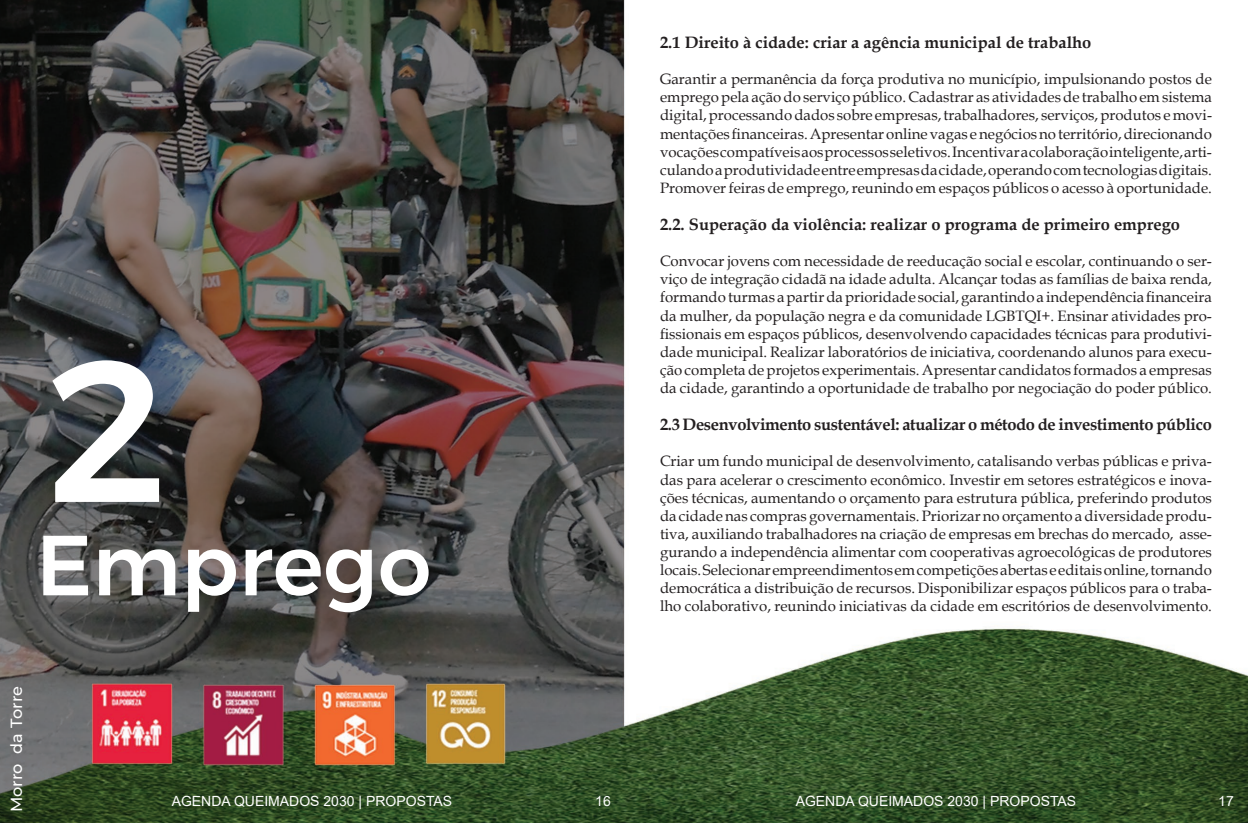
<style>
.page{position:relative;width:1248px;height:823px;background:#fff}
.page>*{position:absolute;margin:0;border:0;box-sizing:border-box;transform-origin:0 0}
.t1{font:500 200px "Montserrat Alternates";color:#fff}
.t2{font:500 85px "Montserrat";color:#fff}
.t3{font:700 16.5px "Book Antiqua";color:#231f20}
.t4{font:700 16.5px "Book Antiqua";letter-spacing:-.02em;color:#231f20}
.t5{font:500 16.1px "Montserrat";letter-spacing:-.01em;color:#fff}
.t6{font:15px/18px "Book Antiqua";color:#231f20;text-align:justify}
.t7{font:14px "Arial";color:#fff}
</style>
<div class="page">
<img style="left:0;top:0;width:1247px;height:822px">
<h1 class="t1" style="left:45px;top:269px;width:125px">2</h1>
<h2 class="t2" style="left:36px;top:496px;width:397px">Emprego</h2>
<p class="t3" style="left:660px;top:31px;width:433px">2.1 Direito à cidade: criar a agência municipal de trabalho</p>
<p class="t6" style="left:660px;top:70px;width:553px">Garantir a permanência da força produtiva no município, impulsionando postos de emprego pela ação do serviço público. Cadastrar as atividades de trabalho em sistema digital, processando dados sobre empresas, trabalhadores, serviços, produtos e movi&shy;mentações financeiras. Apresentar online vagas e negócios no território, direcionando vocações compatíveis aos processos seletivos. Incentivar a colaboração inteligente, arti&shy;culando a produtividade entre empresas da cidade, operando com tecnologias digitais.<br>Promover feiras de emprego, reunindo em espaços públicos o acesso à oportunidade.</p>
<p class="t3" style="left:660px;top:213px;width:521px">2.2. Superação da violência: realizar o programa de primeiro emprego</p>
<p class="t6" style="left:660px;top:252px;width:553px">Convocar jovens com necessidade de reeducação social e escolar, continuando o ser&shy;viço de integração cidadã na idade adulta. Alcançar todas as famílias de baixa renda, formando turmas a partir da prioridade social, garantindo a independência financeira da mulher, da população negra e da comunidade LGBTQI+. Ensinar atividades pro&shy;fissionais em espaços públicos, desenvolvendo capacidades técnicas para produtivi&shy;dade municipal. Realizar laboratórios de iniciativa, coordenando alunos para execu&shy;ção completa de projetos experimentais. Apresentar candidatos formados a empresas da cidade, garantindo a oportunidade de trabalho por negociação do poder público.</p>
<p class="t4" style="left:660px;top:413px;width:553px">2.3 Desenvolvimento sustentável: atualizar o método de investimento público</p>
<p class="t6" style="left:660px;top:452px;width:553px">Criar um fundo municipal de desenvolvimento, catalisando verbas públicas e priva&shy;das para acelerar o crescimento econômico. Investir em setores estratégicos e inova&shy;ções técnicas, aumentando o orçamento para estrutura pública, preferindo produtos da cidade nas compras governamentais. Priorizar no orçamento a diversidade produ&shy;tiva, auxiliando trabalhadores na criação de empresas em brechas do mercado, asse&shy;gurando a independência alimentar com cooperativas agroecológicas de produtores locais. Selecionar empreendimentos em competições abertas e editais online, tornando democrática a distribuição de recursos. Disponibilizar espaços públicos para o traba-</p>
<p class="t6" style="left:660px;top:596px;width:553px">lho colaborativo, reunindo iniciativas da cidade em escritórios de desenvolvimento.</p>
<p class="t5" style="left:5px;top:811px;width:127px;rotate:-90deg">Morro da Torre</p>
<p class="t7" style="left:172px;top:791px;width:282px">AGENDA QUEIMADOS 2030 | PROPOSTAS</p>
<p class="t7" style="left:595px;top:791px;width:17px">16</p>
<p class="t7" style="left:795px;top:791px;width:282px">AGENDA QUEIMADOS 2030 | PROPOSTAS</p>
<p class="t7" style="left:1217px;top:791px;width:17px">17</p>
</div>
